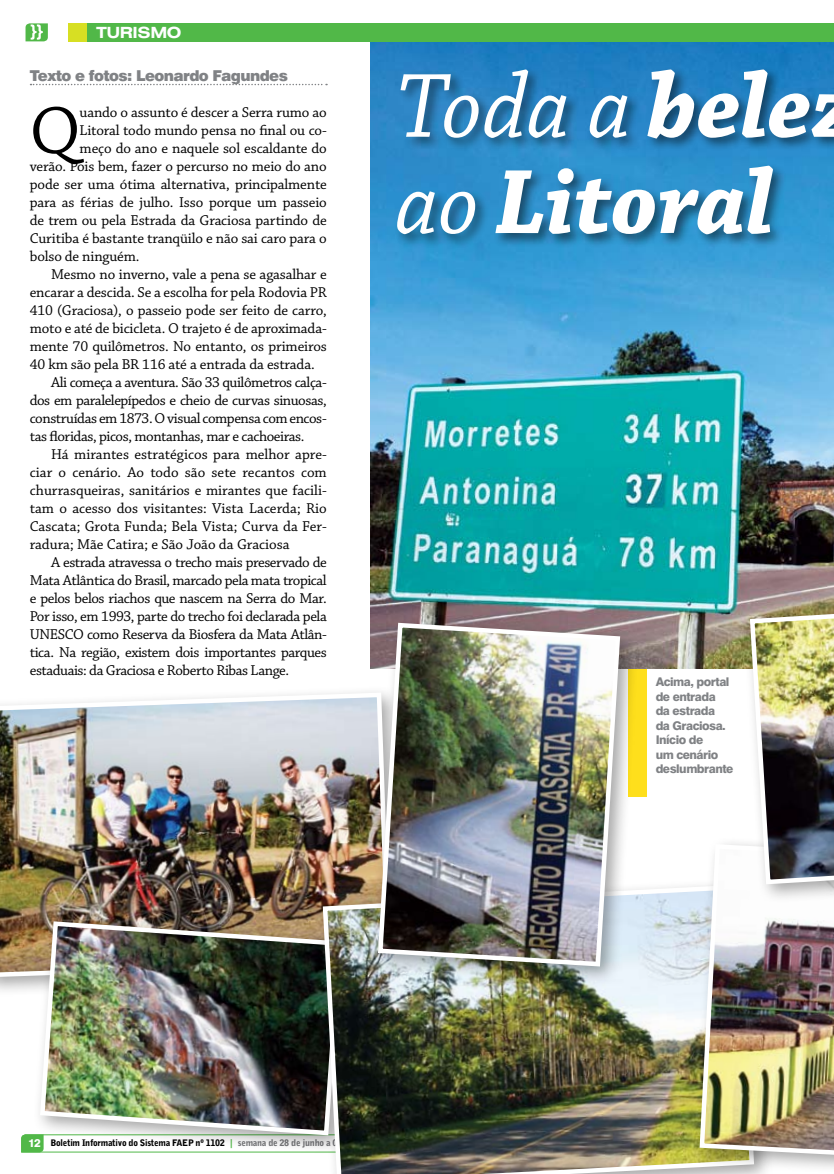
<style>
.page{position:relative;width:834px;height:1174px;background:#fff}
.page>*{position:absolute;margin:0;border:0;box-sizing:border-box;transform-origin:0 0}
.t1{font:italic 700 96.15px/96.1px "Chaparral Pro";color:#fff;scale:.96 1}
.t2{font:70.35px "Chaparral Pro";color:#000}
.t3{font:700 expanded 15.45px "Swiss 721 BT";letter-spacing:-.03em;color:#fff}
.t4{font:15px "Chaparral Pro";letter-spacing:-.01em;color:#000}
.t5{font:15px "Chaparral Pro";letter-spacing:-.03em;color:#000}
.t6{font:900 15px "Swiss 721 BT";letter-spacing:-.04em;color:#808285}
.t7{font:800 12px/14.4px "Swiss 721 BT";letter-spacing:-.04em;color:#808285}
.t8{font:900 9px "Bell Gothic BT";letter-spacing:-.03em;color:#000}
.s1{font-weight:400}
.s2{font-family:"Swiss 721 BT";font-weight:800;font-size:11.25px;color:#fff}
.s3{font-family:"Bell Centennial BT Bold Listing";font-weight:400;color:#51b848}
.s4{color:#77787b}
</style>
<div class="page">
<svg style="left:21px;top:1134px;width:10px;height:18px"></svg>
<img style="left:370px;top:41px;width:463px;height:627px">
<div style="left:68px;top:23px;width:765px;height:18px;background:#51b848"></div>
<div style="left:68px;top:23px;width:18px;height:18px;background:#d7df23"></div>
<svg style="left:26px;top:23px;width:22px;height:18px"></svg>
<div style="left:394px;top:66px;width:439px;height:244px;background:#000;opacity:.5"></div>
<svg style="left:31px;top:84px;width:296px;height:1px"></svg>
<div style="left:0;top:683px;width:417px;height:321px;background:#000;opacity:.35"></div>
<img style="left:0;top:690px;width:369px;height:289px">
<div style="left:31px;top:912px;width:337px;height:251px;background:#000;opacity:.35"></div>
<img style="left:38px;top:919px;width:276px;height:218px">
<img style="left:320px;top:882px;width:370px;height:292px">
<div style="left:690px;top:835px;width:143px;height:339px;background:#000;opacity:.35"></div>
<img style="left:697px;top:841px;width:136px;height:332px">
<div style="left:369px;top:614px;width:278px;height:380px;background:#000;opacity:.35"></div>
<img style="left:375px;top:620px;width:247px;height:349px">
<div style="left:740px;top:586px;width:93px;height:325px;background:#000;opacity:.35"></div>
<img style="left:747px;top:592px;width:86px;height:294px">
<p class="t3" style="left:97px;top:23px;width:86px">TURISMO</p>
<p class="t6" style="left:30px;top:67px;width:259px">Texto e fotos: Leonardo Fagundes</p>
<h2 class="t2" style="left:30px;top:92px;width:52px">Q</h2>
<p class="t4" style="left:80px;top:104px;width:248px">uando o assunto é descer a Serra rumo ao</p>
<p class="t4" style="left:80px;top:122px;width:248px">Litoral todo mundo pensa no final ou co-</p>
<p class="t4" style="left:80px;top:140px;width:248px">meço do ano e naquele sol escaldante do</p>
<p class="t4" style="left:30px;top:158px;width:298px">verão. Pois bem, fazer o percurso no meio do ano</p>
<p class="t4" style="left:30px;top:176px;width:298px">pode ser uma ótima alternativa, principalmente</p>
<p class="t4" style="left:30px;top:194px;width:298px">para as férias de julho. Isso porque um passeio</p>
<p class="t4" style="left:30px;top:212px;width:298px">de trem ou pela Estrada da Graciosa partindo de</p>
<p class="t4" style="left:30px;top:230px;width:298px">Curitiba é bastante tranqüilo e não sai caro para o</p>
<p class="t4" style="left:30px;top:248px;width:111px">bolso de ninguém.</p>
<p class="t4" style="left:51px;top:266px;width:277px">Mesmo no inverno, vale a pena se agasalhar e</p>
<p class="t4" style="left:30px;top:284px;width:298px">encarar a descida. Se a escolha for pela Rodovia PR</p>
<p class="t4" style="left:30px;top:302px;width:298px">410 (Graciosa), o passeio pode ser feito de carro,</p>
<p class="t4" style="left:30px;top:320px;width:298px">moto e até de bicicleta. O trajeto é de aproximada-</p>
<p class="t4" style="left:30px;top:338px;width:298px">mente 70 quilômetros. No entanto, os primeiros</p>
<p class="t4" style="left:30px;top:356px;width:286px">40 km são pela BR 116 até a entrada da estrada.</p>
<p class="t5" style="left:51px;top:374px;width:277px">Ali começa a aventura. São 33 quilômetros calça-</p>
<p class="t5" style="left:30px;top:392px;width:298px">dos em paralelepípedos e cheio de curvas sinuosas,</p>
<p class="t5" style="left:30px;top:410px;width:298px">construídas em 1873. O visual compensa com encos-</p>
<p class="t5" style="left:30px;top:428px;width:276px">tas floridas, picos, montanhas, mar e cachoeiras.</p>
<p class="t4" style="left:51px;top:446px;width:277px">Há mirantes estratégicos para melhor apre-</p>
<p class="t4" style="left:30px;top:464px;width:298px">ciar o cenário. Ao todo são sete recantos com</p>
<p class="t4" style="left:30px;top:482px;width:298px">churrasqueiras, sanitários e mirantes que facili-</p>
<p class="t4" style="left:30px;top:500px;width:298px">tam o acesso dos visitantes: Vista Lacerda; Rio</p>
<p class="t4" style="left:30px;top:518px;width:298px">Cascata; Grota Funda; Bela Vista; Curva da Fer-</p>
<p class="t4" style="left:30px;top:536px;width:261px">radura; Mãe Catira; e São João da Graciosa</p>
<p class="t5" style="left:51px;top:554px;width:277px">A estrada atravessa o trecho mais preservado de</p>
<p class="t5" style="left:30px;top:572px;width:298px">Mata Atlântica do Brasil, marcado pela mata tropical</p>
<p class="t5" style="left:30px;top:590px;width:298px">e pelos belos riachos que nascem na Serra do Mar.</p>
<p class="t5" style="left:30px;top:608px;width:298px">Por isso, em 1993, parte do trecho foi declarada pela</p>
<p class="t5" style="left:30px;top:626px;width:298px">UNESCO como Reserva da Biosfera da Mata Atlân-</p>
<p class="t5" style="left:30px;top:644px;width:298px">tica. Na região, existem dois importantes parques</p>
<p class="t5" style="left:30px;top:662px;width:261px">estaduais: da Graciosa e Roberto Ribas Lange.</p>
<h1 class="t1" style="left:395px;top:63px;width:481px"><span class="s1">Toda a</span> belez <span class="s1">ao</span> Litoral</h1>
<p class="t7" style="left:655px;top:675px;width:79px">Acima, portal de entrada<br>da estrada<br>da Graciosa.<br>Início de<br>um cenário deslumbrante</p>
<p class="t8" style="left:28px;top:1137px;width:380px"><span class="s2">12</span> Boletim Informativo do Sistema FAEP nº 1102 <span class="s3">|</span> <span class="s4">semana de 28 de junho a 04 de julho de 2010</span></p>
</div>
